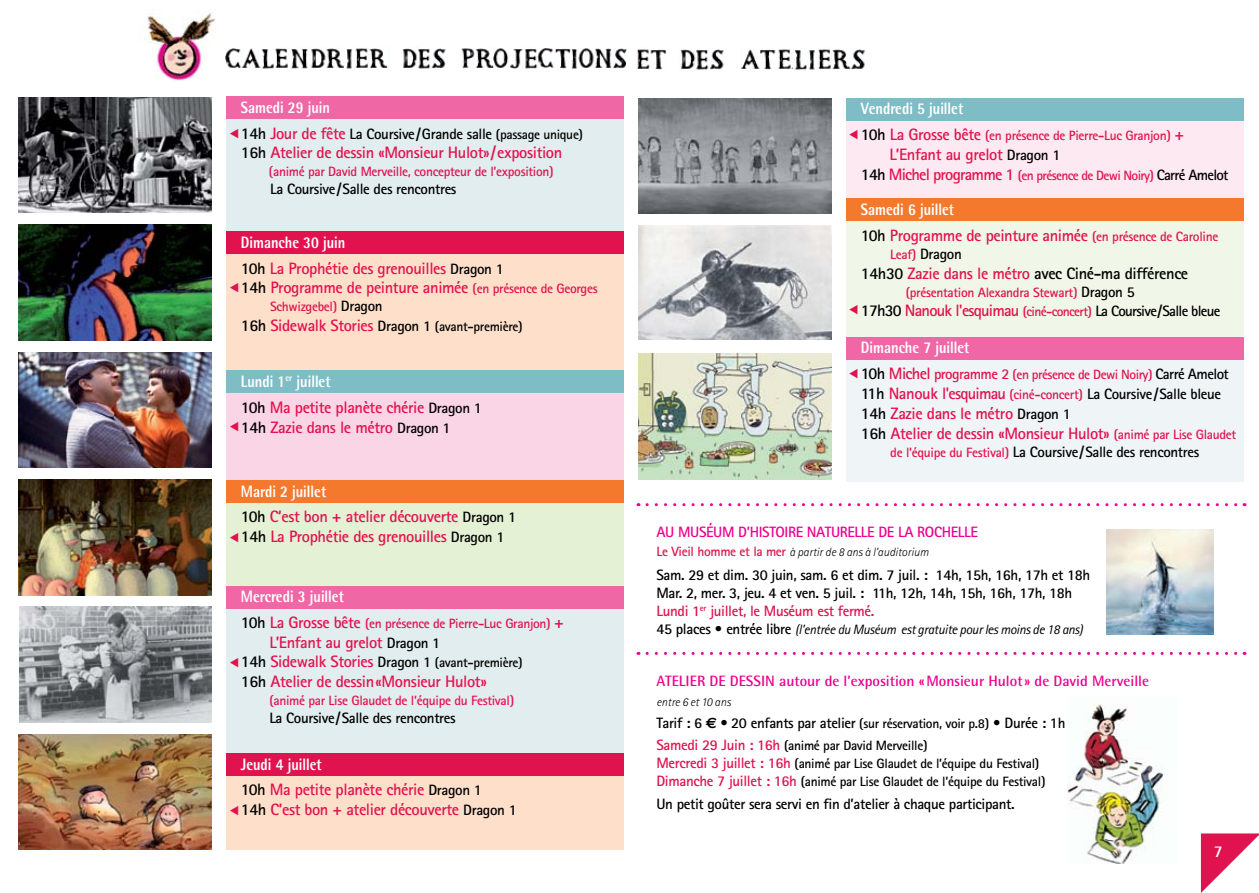
<style>
.page{position:relative;width:1259px;height:893px;background:#fff}
.page>*{position:absolute;margin:0;border:0;box-sizing:border-box;transform-origin:0 0}
.t1{font:700 16.5px/19.8px "Rotis Sans Serif";letter-spacing:-.025em;color:#e1134f}
.t2{font:800 16.5px "Rotis Semi Sans";color:#fff;scale:.85 1}
.t3{font:700 16.5px "Rotis Sans Serif";letter-spacing:-.025em;color:#000}
.t4{font:700 16.5px "Rotis Semi Sans";color:#fff}
.t5{font:700 15px/18px "Rotis Sans Serif";letter-spacing:-.025em;color:#000}
.t6{font:700 15px "Rotis Semi Sans";color:#ec008c}
.t7{font:700 15px "Rotis Sans Serif";letter-spacing:-.05em;color:#000}
.t8{font:700 15px "Rotis Sans Serif";letter-spacing:-.025em;color:#ec008c}
.t9{font:700 13.5px "Rotis Sans Serif";letter-spacing:-.025em;color:#e1134f}
.t10{font:700 13.5px/18px "Rotis Sans Serif";letter-spacing:-.025em;color:#000}
.t11{font:italic 13.5px "Rotis Sans Serif";letter-spacing:-.025em;color:#000}
.t12{font:700 13.5px "Rotis Sans Serif";letter-spacing:-.05em;color:#e1134f}
.t13{font:italic 300 12px "Rotis Sans Serif";color:#000}
.s1{font-size:16.5px}
.s2{font-size:16.5px;color:#e1134f}
.s3{font-size:13.5px}
.s4{color:#000}
.s5{font-size:15px;color:#000}
.s6{color:#e1134f}
.s7{font-size:15px}
.s8{font-size:16.5px;color:#000}
.s9{font-size:13.5px;color:#e1134f}
.s10{font-weight:700;font-style:normal;font-size:13.5px;color:#e1134f}
.s11{font-weight:700;font-style:normal;font-size:15px}
.s12{font-family:"Euro Sans"}
.s13{font-size:15px;color:#e1134f}
</style>
<div class="page">
<img style="left:1068px;top:704px;width:95px;height:160px">
<img style="left:1106px;top:530px;width:107px;height:105px">
<div style="left:846px;top:98px;width:398px;height:115px;background:#fde9f1"></div>
<div style="left:846px;top:210px;width:398px;height:131px;background:#f0f7e8"></div>
<div style="left:846px;top:351px;width:398px;height:131px;background:#eff5f6"></div>
<div style="left:846px;top:98px;width:398px;height:23px;background:#7ebcc6"></div>
<div style="left:846px;top:199px;width:398px;height:22px;background:#f4792d"></div>
<div style="left:846px;top:337px;width:398px;height:22px;background:#f067a6"></div>
<img style="left:638px;top:98px;width:193px;height:116px">
<img style="left:638px;top:353px;width:193px;height:126px">
<img style="left:638px;top:226px;width:193px;height:114px">
<svg style="left:647px;top:503px;width:598px;height:3px"></svg>
<svg style="left:647px;top:652px;width:598px;height:3px"></svg>
<img style="left:638px;top:49px;width:228px;height:21px">
<svg style="left:1201px;top:833px;width:58px;height:60px"></svg>
<div style="left:226px;top:108px;width:398px;height:135px;background:#e2edef"></div>
<div style="left:226px;top:243px;width:398px;height:135px;background:#fee0ca"></div>
<div style="left:226px;top:593px;width:398px;height:172px;background:#e2edef"></div>
<div style="left:226px;top:382px;width:398px;height:109px;background:#fad5e6"></div>
<div style="left:226px;top:763px;width:398px;height:87px;background:#fee0ca"></div>
<div style="left:226px;top:490px;width:398px;height:109px;background:#e5f1d4"></div>
<div style="left:226px;top:586px;width:398px;height:22px;background:#f067a6"></div>
<div style="left:226px;top:97px;width:398px;height:22px;background:#f067a6"></div>
<div style="left:226px;top:754px;width:398px;height:22px;background:#e1134f"></div>
<div style="left:226px;top:231px;width:398px;height:23px;background:#e1134f"></div>
<div style="left:226px;top:371px;width:398px;height:22px;background:#7ebcc6"></div>
<div style="left:226px;top:480px;width:398px;height:23px;background:#f4792d"></div>
<img style="left:19px;top:97px;width:192px;height:116px">
<img style="left:19px;top:734px;width:193px;height:116px">
<img style="left:19px;top:352px;width:192px;height:115px">
<img style="left:19px;top:224px;width:192px;height:117px">
<img style="left:19px;top:479px;width:192px;height:116px">
<img style="left:20px;top:607px;width:192px;height:115px">
<img style="left:147px;top:13px;width:69px;height:68px">
<img style="left:225px;top:48px;width:413px;height:21px">
<p class="t2" style="left:241px;top:97px;width:106px">Samedi 29 juin</p>
<p class="t5" style="left:241px;top:124px;width:344px"><span class="s1">14h</span> <span class="s2">Jour de fête</span> La Coursive/Grande salle <span class="s3">(passage unique)</span></p>
<p class="t1" style="left:241px;top:143px;width:323px"><span class="s4">16h</span> Atelier de dessin «Monsieur Hulot»/exposition</p>
<p class="t9" style="left:269px;top:163px;width:286px">(animé par David Merveille, concepteur de l’exposition)</p>
<p class="t5" style="left:270px;top:180px;width:188px">La Coursive/Salle des rencontres</p>
<p class="t2" style="left:241px;top:232px;width:125px">Dimanche 30 juin</p>
<p class="t1" style="left:241px;top:258px;width:358px"><span class="s4">10h</span> La Prophétie des grenouilles <span class="s5">Dragon 1<br></span><span class="s4">14h</span> Programme de peinture animée <span class="s3">(en présence de Georges</span></p>
<p class="t10" style="left:241px;top:297px;width:283px;line-height:19.8px;text-indent:29px"><span class="s6">Schwizgebel)</span> <span class="s7">Dragon<br></span><span class="s1">16h</span> <span class="s2">Sidewalk Stories</span> <span class="s7">Dragon 1</span> (avant-première)</p>
<p class="t2" style="left:241px;top:371px;width:107px">Lundi 1<sup>er</sup> juillet</p>
<p class="t1" style="left:241px;top:397px;width:242px"><span class="s4">10h</span> Ma petite planète chérie <span class="s5">Dragon 1<br></span><span class="s4">14h</span> Zazie dans le métro <span class="s5">Dragon 1</span></p>
<p class="t2" style="left:241px;top:481px;width:102px">Mardi 2 juillet</p>
<p class="t1" style="left:241px;top:507px;width:277px"><span class="s4">10h</span> C’est bon + atelier découverte <span class="s5">Dragon 1<br></span><span class="s4">14h</span> La Prophétie des grenouilles <span class="s5">Dragon 1</span></p>
<p class="t2" style="left:241px;top:586px;width:123px">Mercredi 3 juillet</p>
<p class="t9" style="left:241px;top:615px;width:324px"><span class="s8">10h</span> <span class="s1">La Grosse bête</span> (en présence de Pierre-Luc Granjon) <span class="s1">+</span></p>
<p class="t1" style="left:269px;top:632px;width:172px">L’Enfant au grelot <span class="s5">Dragon 1</span></p>
<p class="t10" style="left:241px;top:654px;width:283px"><span class="s1">14h</span> <span class="s2">Sidewalk Stories</span> <span class="s7">Dragon 1</span> (avant-première)</p>
<p class="t1" style="left:241px;top:671px;width:247px"><span class="s4">16h</span> Atelier de dessin«Monsieur Hulot»</p>
<p class="t9" style="left:269px;top:692px;width:246px">(animé par Lise Glaudet de l’équipe du Festival)</p>
<p class="t5" style="left:269px;top:709px;width:188px">La Coursive/Salle des rencontres</p>
<p class="t2" style="left:241px;top:753px;width:97px">Jeudi 4 juillet</p>
<p class="t1" style="left:241px;top:780px;width:277px"><span class="s4">10h</span> Ma petite planète chérie <span class="s5">Dragon 1<br></span><span class="s4">14h</span> C’est bon + atelier découverte <span class="s5">Dragon 1</span></p>
<p class="t2" style="left:861px;top:98px;width:122px">Vendredi 5 juillet</p>
<p class="t9" style="left:861px;top:127px;width:325px"><span class="s8">10h</span> <span class="s1">La Grosse bête</span> (en présence de Pierre-Luc Granjon) <span class="s1">+</span></p>
<p class="t1" style="left:889px;top:144px;width:172px">L’Enfant au grelot <span class="s5">Dragon 1</span></p>
<p class="t12" style="left:861px;top:166px;width:369px"><span class="s8">14h</span> <span class="s1">Michel programme 1</span> (en présence de Dewi Noiry) <span class="s5">Carré Amelot</span></p>
<p class="t2" style="left:861px;top:199px;width:111px">Samedi 6 juillet</p>
<p class="t1" style="left:861px;top:225px;width:359px"><span class="s4">10h</span> Programme de peinture animée <span class="s3">(en présence de Caroline</span></p>
<p class="t5" style="left:890px;top:244px;width:73px"><span class="s9">Leaf)</span> Dragon</p>
<p class="t3" style="left:861px;top:263px;width:329px">14h30 <span class="s6">Zazie dans le métro</span> avec Ciné-ma différence</p>
<p class="t9" style="left:905px;top:284px;width:230px">(présentation Alexandra Stewart) <span class="s5">Dragon 5</span></p>
<p class="t7" style="left:861px;top:302px;width:361px"><span class="s1">17h30</span> <span class="s2">Nanouk l'esquimau</span> <span class="s9">(ciné-concert)</span> La Coursive/Salle bleue</p>
<p class="t2" style="left:861px;top:337px;width:129px">Dimanche 7 juillet</p>
<p class="t9" style="left:861px;top:366px;width:369px"><span class="s8">10h</span> <span class="s1">Michel</span> <span class="s7">programme 2</span> (en présence de Dewi Noiry) <span class="s5">Carré Amelot</span></p>
<p class="t5" style="left:861px;top:385px;width:362px"><span class="s1">11h</span> <span class="s2">Nanouk l'esquimau</span> <span class="s9">(ciné-concert)</span> La Coursive/Salle bleue</p>
<p class="t1" style="left:861px;top:403px;width:377px"><span class="s4">14h</span> Zazie dans le métro <span class="s5">Dragon 1<br></span><span class="s4">16h</span> Atelier de dessin «Monsieur Hulot» <span class="s3">(animé par Lise Glaudet</span></p>
<p class="t5" style="left:890px;top:442px;width:310px"><span class="s9">de l’équipe du Festival)</span> La Coursive/Salle des rencontres</p>
<p class="t8" style="left:656px;top:522px;width:323px">AU MUSÉUM D’HISTOIRE NATURELLE DE LA ROCHELLE</p>
<p class="t13" style="left:656px;top:545px;width:274px"><span class="s10">Le Vieil homme et la mer</span> à partir de 8 ans à l’auditorium</p>
<p class="t5" style="left:656px;top:566px;width:435px">Sam. 29 et dim. 30 juin, sam. 6 et dim. 7 juil. : 14h, 15h, 16h, 17h et 18h<br>Mar. 2, mer. 3, jeu. 4 et ven. 5 juil. : 11h, 12h, 14h, 15h, 16h, 17h, 18h<br><span class="s6">Lundi 1</span><sup>er</sup> <span class="s6">juillet, le Muséum est fermé.</span></p>
<p class="t11" style="left:656px;top:621px;width:428px"><span class="s11">45 places • entrée libre</span> (l’entrée du Muséum est gratuite pour les moins de 18 ans)</p>
<p class="t6" style="left:656px;top:671px;width:494px">ATELIER DE DESSIN autour de l’exposition «Monsieur Hulot» de David Merveille</p>
<p class="t13" style="left:656px;top:695px;width:76px">entre 6 et 10 ans</p>
<p class="t5" style="left:656px;top:713px;width:410px">Tarif : 6 <span class="s12">€</span> • 20 enfants par atelier <span class="s3">(sur réservation, voir p.8)</span> • Durée : 1h</p>
<p class="t10" style="left:656px;top:736px;width:390px"><span class="s13">Samedi 29 Juin : 16h</span> (animé par David Merveille)<br><span class="s13">Mercredi 3 juillet : 16h</span> (animé par Lise Glaudet de l’équipe du Festival)<br><span class="s13">Dimanche 7 juillet : 16h</span> (animé par Lise Glaudet de l’équipe du Festival)</p>
<p class="t5" style="left:656px;top:795px;width:360px">Un petit goûter sera servi en fin d’atelier à chaque participant.</p>
<p class="t4" style="left:1213px;top:841px;width:10px">7</p>
</div>
